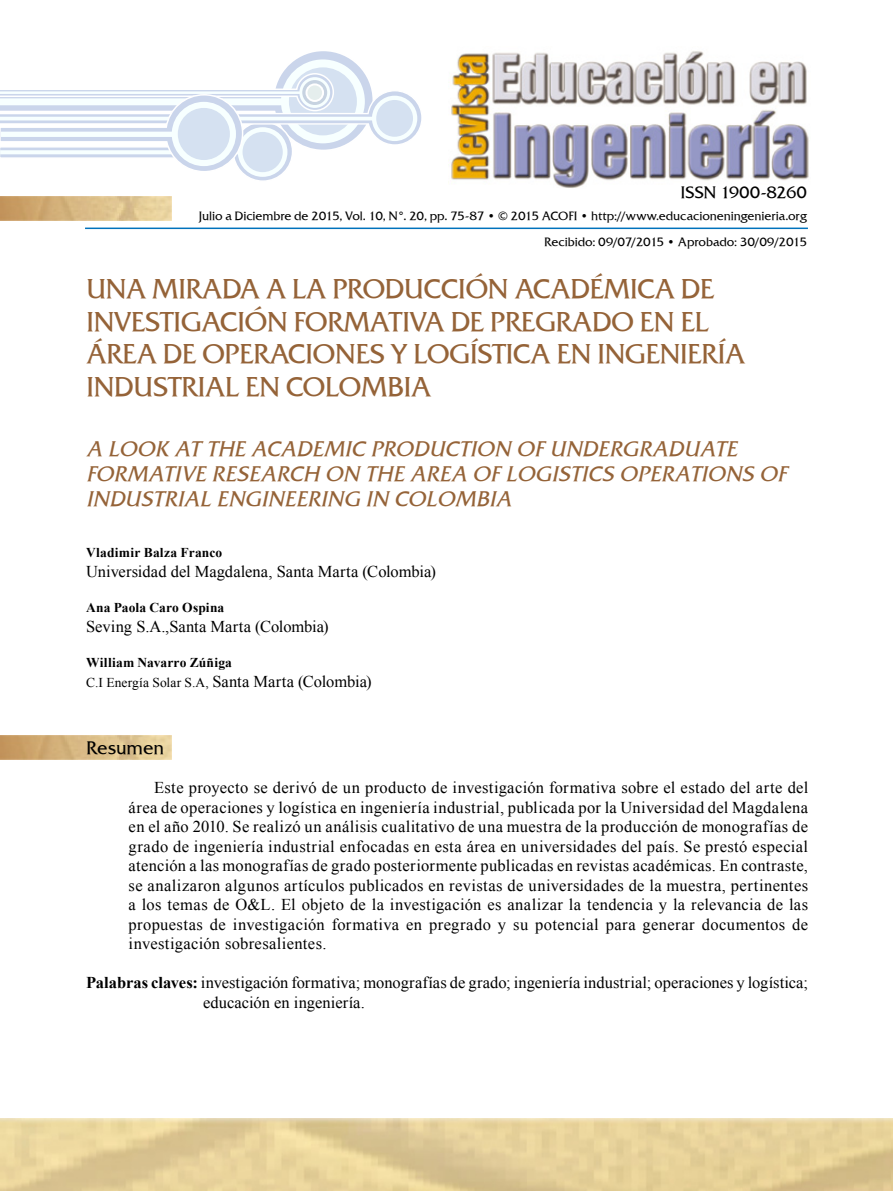
<style>
.page{position:relative;width:893px;height:1191px;background:#fff}
.page>*{position:absolute;margin:0;border:0;box-sizing:border-box;transform-origin:0 0}
.t1{font:27px/32.4px "Friz Quadrata TT";letter-spacing:-.03em;color:#956338}
.t2{font:italic 21px/25.2px "Friz Quadrata TT";color:#956338}
.t3{font:18px "Friz Quadrata TT";letter-spacing:-.005em;color:#000}
.t4{font:16.5px/19.5px "Times New Roman";letter-spacing:.005em;color:#000;text-align:justify}
.t5{font:16.5px "Friz Quadrata TT";letter-spacing:-.02em;color:#000}
.t6{font:700 13.5px "Times New Roman";letter-spacing:.01em;color:#000}
.t7{font:12px/26.1px "Friz Quadrata TT";letter-spacing:-.01em;color:#000;text-align:right}
.s1{font-size:13.5px}
.s2{font-weight:700}
</style>
<div class="page">
<img style="left:0;top:736px;width:172px;height:24px">
<img style="left:451px;top:51px;width:358px;height:137px">
<img style="left:0;top:196px;width:172px;height:25px">
<hr style="left:85px;top:227px;width:723px;height:2px;background:#0072bc">
<svg style="left:0;top:51px;width:422px;height:130px"></svg>
<div style="left:172px;top:102px;width:64px;height:64px;background:#f7ffff;border-radius:31px"></div>
<div style="left:178px;top:108px;width:52px;height:52px;background:#d5e1f1;border-radius:50%"></div>
<p class="t5" style="left:680px;top:182px;width:128px">ISSN 1900-8260</p>
<p class="t7" style="left:199px;top:202px;width:610px">Julio a Diciembre de 2015, Vol. 10, N°. 20, pp. 75-87 • © 2015 ACOFI • http://www.educacioneningenieria.org<br>Recibido: 09/07/2015 • Aprobado: 30/09/2015</p>
<h1 class="t1" style="left:86px;top:272px;width:661px">UNA MIRADA A LA PRODUCCIÓN ACADÉMICA DE INVESTIGACIÓN FORMATIVA DE PREGRADO EN EL ÁREA DE OPERACIONES Y LOGÍSTICA EN INGENIERÍA INDUSTRIAL EN COLOMBIA</h1>
<p class="t2" style="left:86px;top:435px;width:708px">A LOOK AT THE ACADEMIC PRODUCTION OFUNDERGRADUATE<br>FORMATIVE RESEARCH ON THE AREA OFLOGISTICS OPERATIONS OF<br>INDUSTRIAL ENGINEERING IN COLOMBIA</p>
<p class="t6" style="left:86px;top:543px;width:138px">Vladimir Balza Franco</p>
<p class="t4" style="left:86px;top:561px;width:351px">Universidad del Magdalena, Santa Marta (Colombia)</p>
<p class="t6" style="left:86px;top:598px;width:140px">Ana Paola Caro Ospina</p>
<p class="t4" style="left:86px;top:616px;width:244px">Seving S.A.,Santa Marta (Colombia)</p>
<p class="t6" style="left:86px;top:653px;width:147px">William Navarro Zúñiga</p>
<p class="t4" style="left:86px;top:671px;width:287px"><span class="s1">C.I Energía Solar S.A,</span> Santa Marta (Colombia)</p>
<p class="t3" style="left:86px;top:736px;width:80px">Resumen</p>
<p class="t4" style="left:129px;top:777px;width:681px;text-indent:26px">Este proyecto se derivó de un producto de investigación formativa sobre el estado del arte del área de operaciones y logística en ingeniería industrial, publicada por la Universidad del Magdalena en el año 2010. Se realizó un análisis cualitativo de una muestra de la producción de monografías de grado de ingeniería industrial enfocadas en esta área en universidades del país. Se prestó especial atención a las monografías de grado posteriormente publicadas en revistas académicas. En contraste, se analizaron algunos artículos publicados en revistas de universidades de la muestra, pertinentes a los temas de O&amp;L. El objeto de la investigación es analizar la tendencia y la relevancia de las propuestas de investigación formativa en pregrado y su potencial para generar documentos de investigación sobresalientes.</p>
<p class="t4" style="left:203px;top:972px;width:607px;text-indent:-117px"><span class="s2">Palabras claves:</span> investigación formativa; monografías de grado; ingeniería industrial; operaciones y logística; educación en ingeniería.</p>
</div>
